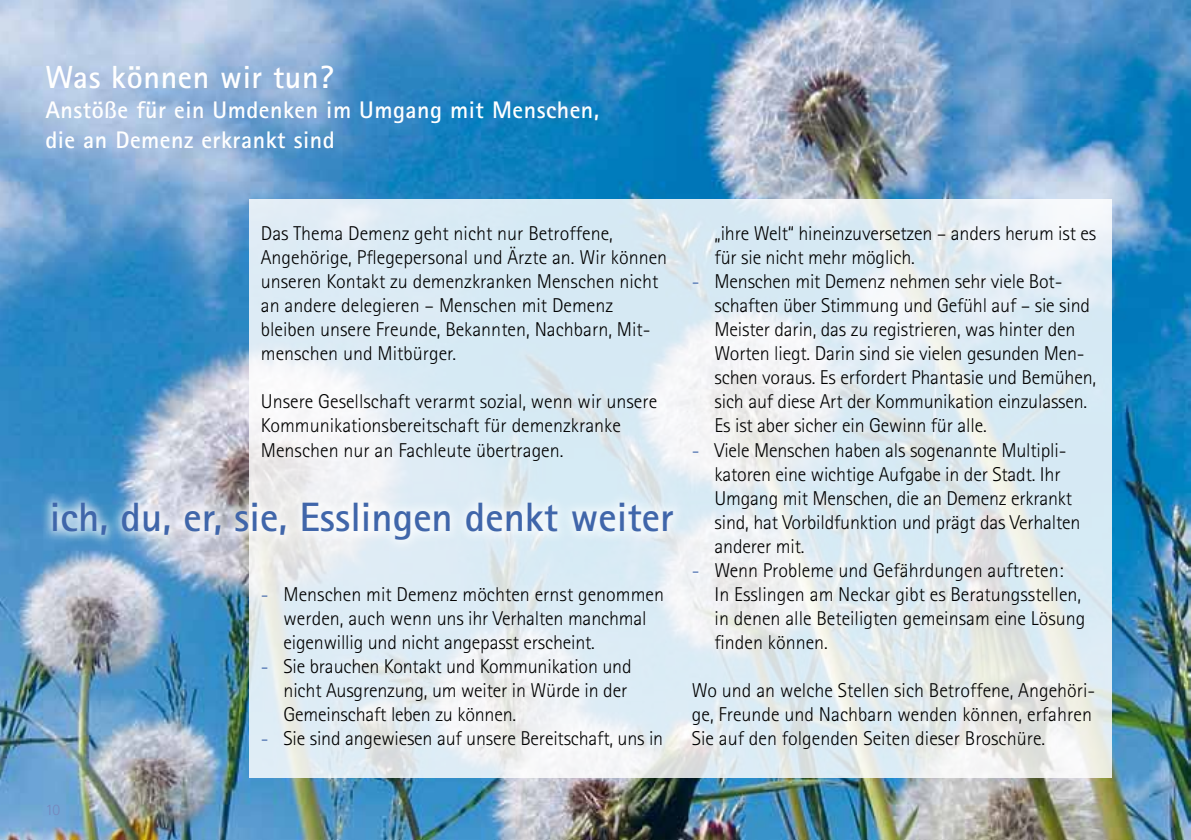
<style>
.page{position:relative;width:1191px;height:840px;background:#fff}
.page>*{position:absolute;margin:0;border:0;box-sizing:border-box;transform-origin:0 0}
.t1{font:700 41px "Rotis Sans Serif";color:#4066aa}
.t2{font:700 32px "Rotis Sans Serif";letter-spacing:.02em;color:#fff}
.t3{font:700 24px/30px "Rotis Sans Serif";letter-spacing:.02em;color:#fff}
.t4{font:300 20px/24px "Rotis Sans Serif";letter-spacing:-.01em;color:#000}
.t5{font:300 16px "Rotis Sans Serif";color:#7588be}
.s1{color:#4066aa}
</style>
<div class="page">
<img style="left:0;top:0;width:1191px;height:839px">
<svg style="left:249px;top:198px;width:862px;height:579px;fill:#ddebf4"></svg>
<div style="left:40px;top:490px;width:645px;height:63px;background:#fff;opacity:.75"></div>
<h2 class="t2" style="left:45px;top:57px;width:290px">Was können wir tun?</h2>
<p class="t3" style="left:45px;top:94px;width:555px">Anstöße für ein Umdenken im Umgang mit Menschen, die an Demenz erkrankt sind</p>
<p class="t4" style="left:261px;top:221px;width:408px">Das Thema Demenz geht nicht nur Betroffene, Angehörige, Pflegepersonal und Ärzte an. Wir können unseren Kontakt zu demenzkranken Menschen nicht an andere delegieren – Menschen mit Demenz bleiben unsere Freunde, Bekannten, Nachbarn, Mit&shy;menschen und Mitbürger.</p>
<p class="t4" style="left:261px;top:389px;width:398px">Unsere Gesellschaft verarmt sozial, wenn wir unsere<br>Kommunikationsbereitschaft für demenzkranke<br>Menschen nur an Fachleute übertragen.</p>
<h1 class="t1" style="left:50px;top:491px;width:625px">ich, du, er, sie, Esslingen denkt weiter</h1>
<p class="t4" style="left:283px;top:581px;width:382px;text-indent:-23px"><span class="s1">-</span> Menschen mit Demenz möchten ernst genommen werden, auch wenn uns ihr Verhalten manchmal eigenwillig und nicht angepasst erscheint.</p>
<p class="t4" style="left:283px;top:653px;width:350px;text-indent:-23px"><span class="s1">-</span> Sie brauchen Kontakt und Kommunikation und nicht Ausgrenzung, um weiter in Würde in der<br>Gemeinschaft leben zu können.</p>
<p class="t4" style="left:261px;top:725px;width:404px"><span class="s1">-</span> Sie sind angewiesen auf unsere Bereitschaft, uns in</p>
<p class="t4" style="left:714px;top:221px;width:383px">„ihre Welt“ hineinzuversetzen – anders herum ist es für sie nicht mehr möglich.</p>
<p class="t4" style="left:714px;top:269px;width:383px;text-indent:-23px"><span class="s1">-</span> Menschen mit Demenz nehmen sehr viele Bot&shy;schaften über Stimmung und Gefühl auf – sie sind Meister darin, das zu registrieren, was hinter den Worten liegt. Darin sind sie vielen gesunden Men&shy;schen voraus. Es erfordert Phantasie und Bemühen, sich auf diese Art der Kommunikation einzulassen.<br>Es ist aber sicher ein Gewinn für alle.</p>
<p class="t4" style="left:714px;top:437px;width:367px;text-indent:-23px"><span class="s1">-</span> Viele Menschen haben als sogenannte Multipli&shy;katoren eine wichtige Aufgabe in der Stadt. Ihr Umgang mit Menschen, die an Demenz erkrankt sind, hat Vorbildfunktion und prägt das Verhalten anderer mit.</p>
<p class="t4" style="left:714px;top:557px;width:372px;text-indent:-23px"><span class="s1">-</span> Wenn Probleme und Gefährdungen auftreten:<br>In Esslingen am Neckar gibt es Beratungsstellen, in denen alle Beteiligten gemeinsam eine Lösung finden können.</p>
<p class="t4" style="left:692px;top:677px;width:405px">Wo und an welche Stellen sich Betroffene, Angehöri&shy;ge, Freunde und Nachbarn wenden können, erfahren<br>Sie auf den folgenden Seiten dieser Broschüre.</p>
<p class="t5" style="left:45px;top:799px;width:16px">10</p>
</div>
